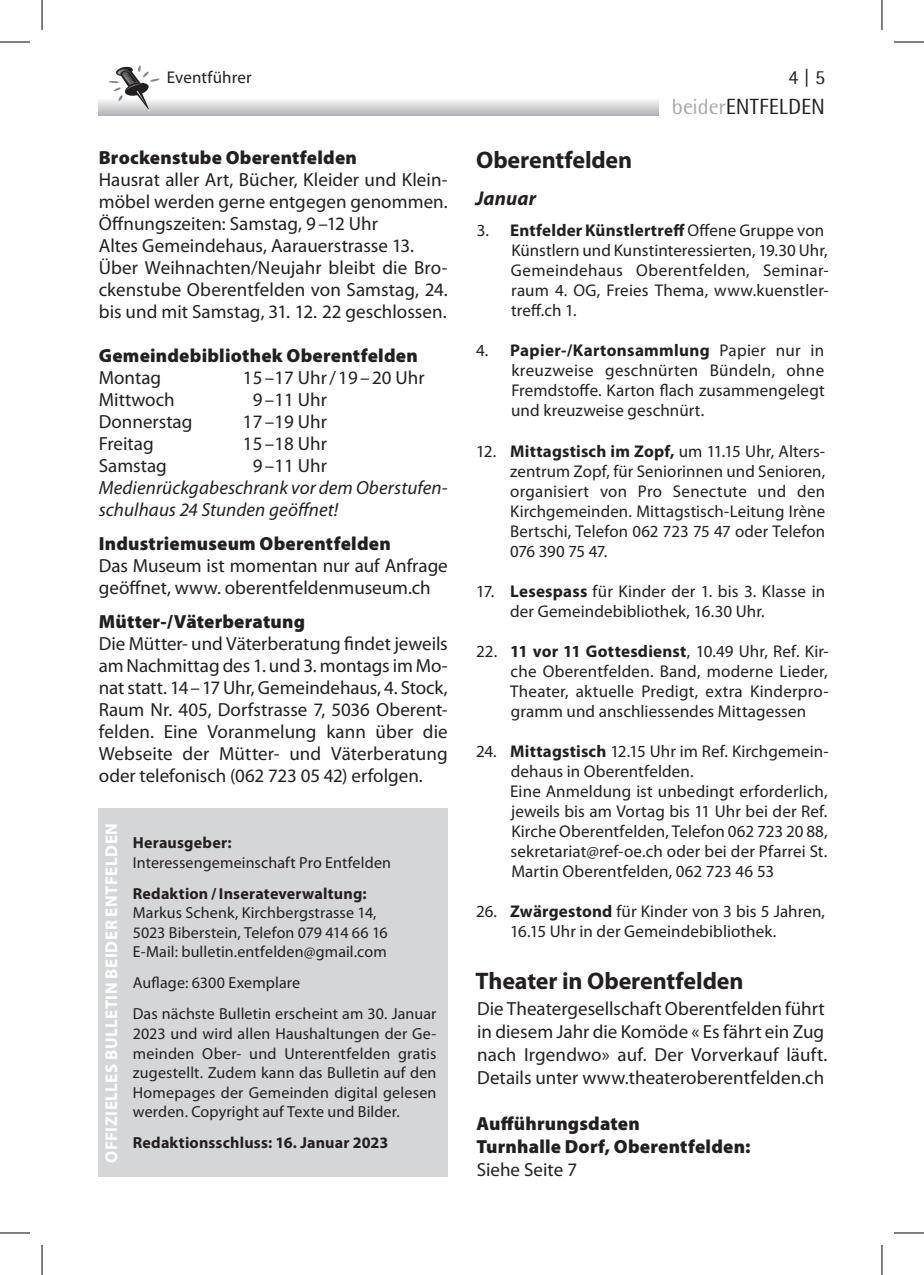
<style>
.page{position:relative;width:924px;height:1275px;background:#fff}
.page>*{position:absolute;margin:0;border:0;box-sizing:border-box;transform-origin:0 0}
.t1{font:700 24px "Myriad Pro";letter-spacing:-.005em;color:#231f20}
.t2{font:22px "Rotis Semi Sans Std";letter-spacing:-.005em;color:#231f20}
.t3{font:italic 700 20px "Myriad Pro";letter-spacing:.005em;color:#231f20}
.t4{font:20px "Rotis Semi Sans Std";color:#231f20}
.t5{font:19px/22px "Myriad Pro";color:#231f20}
.t6{font:900 19px/23px "Myriad Pro";letter-spacing:.01em;color:#231f20}
.t7{font:italic 19px/22px "Myriad Pro";letter-spacing:.005em;color:#231f20}
.t8{font:17px/20px "Myriad Pro";letter-spacing:.01em;color:#231f20}
.t9{font:700 17px "Myriad Pro";letter-spacing:.035em;color:#fff}
.t10{font:16px/19.6px "Myriad Pro";letter-spacing:.01em;color:#231f20}
.t11{font:700 16px "Myriad Pro";letter-spacing:.01em;color:#231f20}
.s1{color:#a8a9ad}
.s2{font-weight:700}
</style>
<div class="page">
<svg style="left:99px;top:100px;width:559px;height:15px"></svg>
<svg style="left:108px;top:65px;width:52px;height:46px"></svg>
<div style="left:99px;top:808px;width:348px;height:368px;background:#d5d6d8"></div>
<hr style="left:0;top:42px;width:30px;height:1px;background:#000">
<hr style="left:893px;top:42px;width:30px;height:1px;background:#000">
<hr style="left:0;top:1232px;width:30px;height:1px;background:#000">
<hr style="left:893px;top:1232px;width:30px;height:1px;background:#000">
<hr style="left:42px;top:0;width:1px;height:30px;background:#000">
<hr style="left:42px;top:1245px;width:1px;height:30px;background:#000">
<hr style="left:881px;top:0;width:1px;height:30px;background:#000">
<hr style="left:881px;top:1245px;width:1px;height:30px;background:#000">
<p class="t8" style="left:167px;top:67px;width:86px">Eventführer</p>
<p class="t6" style="left:99px;top:145px;width:259px">Brockenstube Oberentfelden</p>
<p class="t5" style="left:99px;top:168px;width:350px">Hausrat aller Art, Bücher, Kleider und Klein&shy;möbel werden gerne entgegen genommen.<br>Öffnungszeiten: Samstag, 9–12 Uhr<br>Altes Gemeindehaus, Aarauerstrasse 13.<br>Über Weihnachten/Neujahr bleibt die Bro&shy;ckenstube Oberentfelden von Samstag, 24. bis und mit Samstag, 31. 12. 22 geschlossen.</p>
<p class="t6" style="left:99px;top:343px;width:320px">Gemeindebibliothek Oberentfelden</p>
<p class="t5" style="left:99px;top:366px;width:64px">Montag</p>
<p class="t5" style="left:243px;top:366px;width:183px">15–17 Uhr/19–20 Uhr</p>
<p class="t5" style="left:99px;top:388px;width:77px">Mittwoch</p>
<p class="t5" style="left:252px;top:388px;width:76px">9–11 Uhr</p>
<p class="t5" style="left:99px;top:410px;width:95px">Donnerstag</p>
<p class="t5" style="left:243px;top:410px;width:85px">17–19 Uhr</p>
<p class="t5" style="left:99px;top:432px;width:56px">Freitag</p>
<p class="t5" style="left:243px;top:432px;width:85px">15–18 Uhr</p>
<p class="t5" style="left:99px;top:454px;width:70px">Samstag</p>
<p class="t5" style="left:252px;top:454px;width:76px">9–11 Uhr</p>
<p class="t7" style="left:99px;top:476px;width:350px">Medienrückgabeschrank vor dem Oberstufen&shy;schulhaus 24 Stunden geöffnet!</p>
<p class="t6" style="left:99px;top:531px;width:293px">Industriemuseum Oberentfelden</p>
<p class="t5" style="left:99px;top:554px;width:350px">Das Museum ist momentan nur auf Anfrage geöffnet, www. oberentfeldenmuseum.ch</p>
<p class="t6" style="left:99px;top:609px;width:208px">Mütter-/Väterberatung</p>
<p class="t5" style="left:99px;top:632px;width:350px;text-align:justify">Die Mütter- und Väterberatung findet jeweils am Nachmittag des 1. und 3. montags im Mo&shy;nat statt. 14–17 Uhr, Gemeindehaus, 4. Stock, Raum Nr. 405, Dorfstrasse 7, 5036 Oberent&shy;felden. Eine Voranmelung kann über die Webseite der Mütter- und Väterberatung oder telefonisch (062 723 05 42) erfolgen.</p>
<p class="t9" style="left:100px;top:1163px;width:342px;rotate:-90deg">OFFIZIELLES BULLETIN BEIDER ENTFELDEN</p>
<p class="t11" style="left:133px;top:832px;width:100px">Herausgeber:</p>
<p class="t10" style="left:133px;top:852px;width:259px">Interessengemeinschaft Pro Entfelden</p>
<p class="t11" style="left:133px;top:882px;width:235px">Redaktion /Inserateverwaltung:</p>
<p class="t10" style="left:133px;top:902px;width:256px">Markus Schenk, Kirchbergstrasse 14,<br>5023 Biberstein, Telefon 079 414 66 16<br>E-Mail: bulletin.entfelden@gmail.com</p>
<p class="t10" style="left:133px;top:967px;width:305px;line-height:31px">Auflage: 6300 Exemplare<br>Das nächste Bulletin erscheint am 30. Januar</p>
<p class="t10" style="left:133px;top:1023px;width:305px;text-align:justify">2023 und wird allen Haushaltungen der Ge&shy;meinden Ober- und Unterentfelden gratis zugestellt. Zudem kann das Bulletin auf den Homepages der Gemeinden digital gelesen werden. Copyright auf Texte und Bilder.</p>
<p class="t11" style="left:133px;top:1132px;width:257px">Redaktionsschluss: 16. Januar 2023</p>
<p class="t4" style="left:788px;top:66px;width:38px">4 | 5</p>
<p class="t2" style="left:671px;top:93px;width:155px"><span class="s1">beider</span>ENTFELDEN</p>
<h1 class="t1" style="left:476px;top:144px;width:157px">Oberentfelden</h1>
<p class="t3" style="left:475px;top:185px;width:62px">Januar</p>
<p class="t8" style="left:510px;top:220px;width:319px;text-indent:-34px">3. <span class="s2">Entfelder Künstlertreff</span> Offene Gruppe von Künstlern und Kunstinteressierten, 19.30 Uhr, Gemeindehaus Oberentfelden, Seminar&shy;raum 4. OG, Freies Thema, www.kuenstler&shy;treff.ch 1.</p>
<p class="t8" style="left:511px;top:340px;width:315px;text-align:justify;text-indent:-35px">4. <span class="s2">Papier-/Kartonsammlung</span> Papier nur in kreuzweise geschnürten Bündeln, ohne Fremdstoffe. Karton flach zusammengelegt und kreuzweise geschnürt.</p>
<p class="t8" style="left:510px;top:440px;width:316px;text-align:justify;text-indent:-34px">12. <span class="s2">Mittagstisch im Zopf,</span> um 11.15 Uhr, Alters&shy;zentrum Zopf, für Seniorinnen und Senioren, organisiert von Pro Senectute und den Kirchgemeinden. Mittagstisch-Leitung Irène Bertschi, Telefon 062 723 75 47 oder Telefon 076 390 75 47.</p>
<p class="t8" style="left:510px;top:580px;width:316px;text-indent:-34px">17. <span class="s2">Lesespass</span> für Kinder der 1. bis 3. Klasse in der Gemeindebibliothek, 16.30 Uhr.</p>
<p class="t8" style="left:510px;top:640px;width:320px;text-align:justify;text-indent:-34px">22. <span class="s2">11 vor 11 Gottesdienst</span>, 10.49 Uhr, Ref. Kir&shy;che Oberentfelden. Band, moderne Lieder, Theater, aktuelle Predigt, extra Kinderpro&shy;gramm und anschliessendes Mittagessen</p>
<p class="t8" style="left:510px;top:740px;width:320px;text-indent:-34px">24. <span class="s2">Mittagstisch</span> 12.15 Uhr im Ref. Kirchgemein&shy;dehaus in Oberentfelden.<br>Eine Anmeldung ist unbedingt erforderlich, jeweils bis am Vortag bis 11 Uhr bei der Ref.<br>Kirche Oberentfelden, Telefon 062 723 20 88, sekretariat@ref-oe.ch oder bei der Pfarrei St.<br>Martin Oberentfelden, 062 723 46 53</p>
<p class="t8" style="left:510px;top:900px;width:316px;text-indent:-34px">26. <span class="s2">Zwärgestond</span> für Kinder von 3 bis 5 Jahren,<br>16.15 Uhr in der Gemeindebibliothek.</p>
<h1 class="t1" style="left:475px;top:965px;width:269px">Theater in Oberentfelden</h1>
<p class="t5" style="left:477px;top:997px;width:352px;line-height:23px">Die Theatergesellschaft Oberentfelden führt in diesem Jahr die Komöde « Es fährt ein Zug nach Irgendwo» auf. Der Vorverkauf läuft.<br>Details unter www.theateroberentfelden.ch</p>
<p class="t6" style="left:476px;top:1111px;width:275px">Aufführungsdaten<br>Turnhalle Dorf, Oberentfelden:</p>
<p class="t5" style="left:476px;top:1158px;width:102px">Siehe Seite 7</p>
</div>
